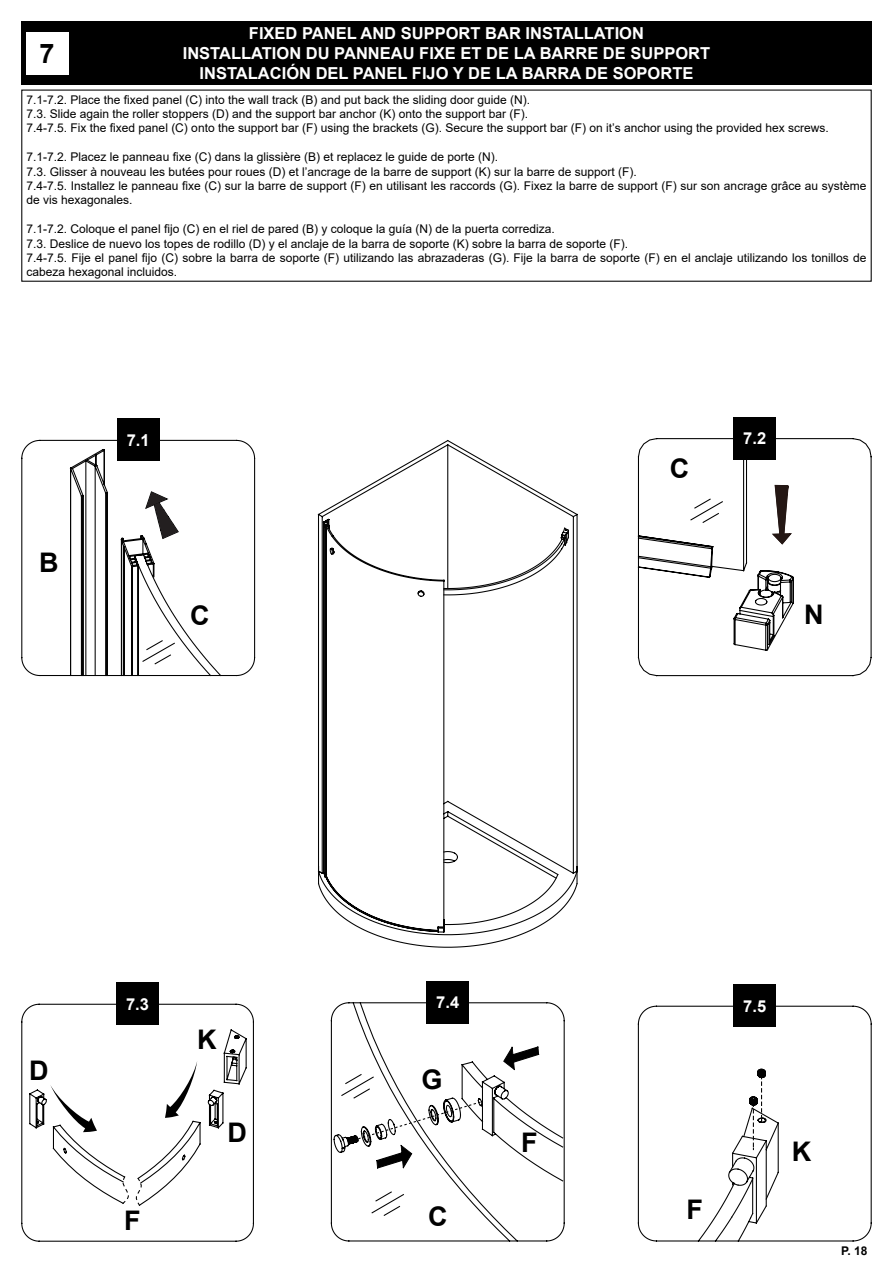
<style>
.page{position:relative;width:893px;height:1263px;background:#fff}
.page>*{position:absolute;margin:0;border:0;box-sizing:border-box;transform-origin:0 0}
.t1{font:700 27px "Arial";color:#000}
.t2{font:700 16.5px "Arial";color:#fff}
.t3{font:12px/14.4px "Arial";color:#000}
.t4{font:700 12px "Arial";color:#000}
</style>
<div class="page">
<svg style="left:330px;top:1002px;width:235px;height:240px"></svg>
<div style="left:426px;top:981px;width:43px;height:42px;background:#000"></div>
<svg style="left:21px;top:439px;width:235px;height:238px"></svg>
<div style="left:117px;top:419px;width:42px;height:42px;background:#000"></div>
<svg style="left:69px;top:448px;width:153px;height:229px"></svg>
<svg style="left:637px;top:438px;width:235px;height:239px"></svg>
<svg style="left:733px;top:570px;width:62px;height:81px"></svg>
<div style="left:733px;top:417px;width:43px;height:42px;background:#000"></div>
<svg style="left:770px;top:484px;width:24px;height:62px"></svg>
<div style="left:21px;top:21px;width:851px;height:64px;background:#000"></div>
<div style="left:26px;top:32px;width:42px;height:42px;background:#fff"></div>
<svg style="left:21px;top:1003px;width:233px;height:239px"></svg>
<svg style="left:28px;top:1028px;width:220px;height:179px"></svg>
<div style="left:116px;top:982px;width:43px;height:43px;background:#000"></div>
<svg style="left:637px;top:1005px;width:235px;height:237px"></svg>
<svg style="left:728px;top:1068px;width:52px;height:151px"></svg>
<div style="left:733px;top:984px;width:43px;height:43px;background:#000"></div>
<svg style="left:317px;top:439px;width:261px;height:509px"></svg>
<svg style="left:333px;top:1037px;width:231px;height:180px"></svg>
<p class="t2" style="left:249px;top:22px;width:397px">FIXED PANEL AND SUPPORT BAR INSTALLATION</p>
<p class="t2" style="left:183px;top:42px;width:529px">INSTALLATION DU PANNEAU FIXE ET DE LA BARRE DE SUPPORT</p>
<p class="t2" style="left:200px;top:62px;width:495px">INSTALACIÓN DEL PANEL FIJO Y DE LA BARRA DE SOPORTE</p>
<p class="t3" style="left:27px;top:92px;width:505px">7.1-7.2. Place the fixed panel (C) into the wall track (B) and put back the sliding door guide (N).</p>
<p class="t3" style="left:27px;top:107px;width:503px">7.3. Slide again the roller stoppers (D) and the support bar anchor (K) onto the support bar (F).</p>
<p class="t3" style="left:27px;top:121px;width:804px">7.4-7.5. Fix the fixed panel (C) onto the support bar (F) using the brackets (G). Secure the support bar (F) on it’s anchor using the provided hex screws.</p>
<p class="t3" style="left:27px;top:150px;width:473px">7.1-7.2. Placez le panneau fixe (C) dans la glissière (B) et replacez le guide de porte (N).</p>
<p class="t3" style="left:27px;top:164px;width:612px">7.3. Glisser à nouveau les butées pour roues (D) et l’ancrage de la barre de support (K) sur la barre de support (F).</p>
<p class="t3" style="left:27px;top:179px;width:841px">7.4-7.5. Installez le panneau fixe (C) sur la barre de support (F) en utilisant les raccords (G). Fixez la barre de support (F) sur son ancrage grâce au système de vis hexagonales.</p>
<p class="t3" style="left:27px;top:222px;width:530px">7.1-7.2. Coloque el panel fijo (C) en el riel de pared (B) y coloque la guía (N) de la puerta corrediza.</p>
<p class="t3" style="left:27px;top:236px;width:603px">7.3. Deslice de nuevo los topes de rodillo (D) y el anclaje de la barra de soporte (K) sobre la barra de soporte (F).</p>
<p class="t3" style="left:27px;top:251px;width:841px">7.4-7.5. Fije el panel fijo (C) sobre la barra de soporte (F) utilizando las abrazaderas (G). Fije la barra de soporte (F) en el anclaje utilizando los tonillos de cabeza hexagonal incluidos.</p>
<p class="t1" style="left:40px;top:34px;width:17px">7</p>
<p class="t1" style="left:39px;top:543px;width:21px">B</p>
<p class="t2" style="left:127px;top:428px;width:24px">7.1</p>
<p class="t1" style="left:190px;top:596px;width:21px">C</p>
<p class="t1" style="left:670px;top:450px;width:21px">C</p>
<p class="t2" style="left:743px;top:427px;width:24px">7.2</p>
<p class="t1" style="left:804px;top:595px;width:21px">N</p>
<p class="t1" style="left:29px;top:1052px;width:21px">D</p>
<p class="t2" style="left:436px;top:991px;width:24px">7.4</p>
<p class="t2" style="left:126px;top:992px;width:24px">7.3</p>
<p class="t2" style="left:743px;top:994px;width:24px">7.5</p>
<p class="t1" style="left:124px;top:1202px;width:18px">F</p>
<p class="t1" style="left:197px;top:1020px;width:21px">K</p>
<p class="t1" style="left:227px;top:1113px;width:21px">D</p>
<p class="t1" style="left:422px;top:1061px;width:23px">G</p>
<p class="t1" style="left:428px;top:1197px;width:21px">C</p>
<p class="t1" style="left:521px;top:1123px;width:18px">F</p>
<p class="t1" style="left:686px;top:1190px;width:18px">F</p>
<p class="t1" style="left:792px;top:1133px;width:21px">K</p>
<p class="t4" style="left:841px;top:1242px;width:28px">P. 18</p>
</div>
